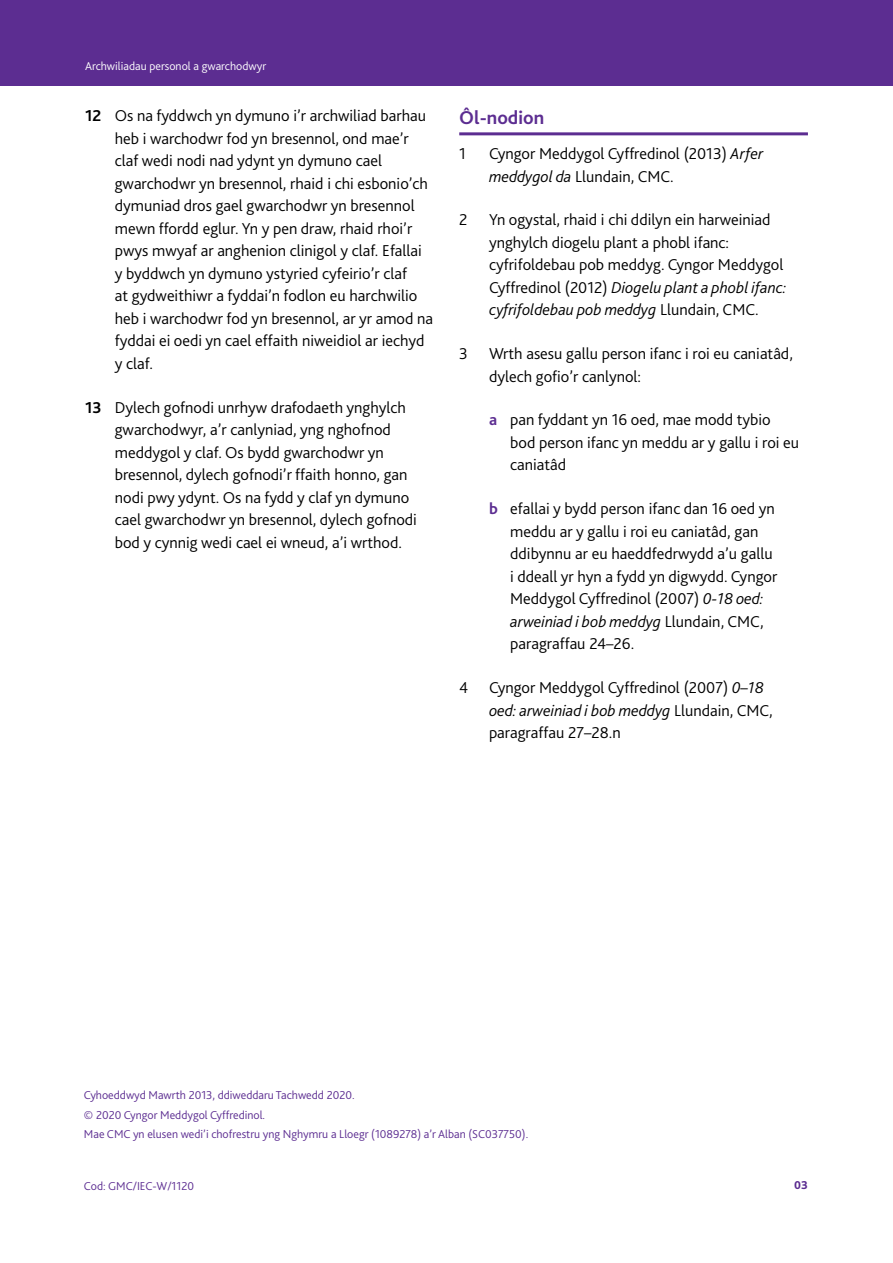
<style>
.page{position:relative;width:893px;height:1263px;background:#fff}
.page>*{position:absolute;margin:0;border:0;box-sizing:border-box;transform-origin:0 0}
.t1{font:700 19.5px "Bliss 2";color:#5c2d91}
.t2{font:300 16.5px/22.5px "Bliss 2";color:#000}
.t3{font:300 12px/19.5px "Bliss 2";color:#5c2d91}
.t4{font:300 12px "Bliss 2";color:#fff}
.t5{font:800 12px "Bliss 2";color:#5c2d91}
.s1{font-weight:700}
.s2{font-style:italic}
.s3{font-weight:700;color:#5c2d91}
</style>
<div class="page">
<div style="left:0;top:0;width:893px;height:85px;background:#5c2d91"></div>
<hr style="left:459px;top:132px;width:349px;height:3px;background:#5c2d91">
<p class="t4" style="left:85px;top:59px;width:183px">Archwiliadau personol a gwarchodwyr</p>
<p class="t2" style="left:115px;top:104px;width:320px;text-indent:-30px"><span class="s1">12</span> Os na fyddwch yn dymuno i’r archwiliad barhau heb i warchodwr fod yn bresennol, ond mae’r claf wedi nodi nad ydynt yn dymuno cael gwarchodwr yn bresennol, rhaid i chi esbonio’ch dymuniad dros gael gwarchodwr yn bresennol mewn ffordd eglur. Yn y pen draw, rhaid rhoi’r pwys mwyaf ar anghenion clinigol y claf. Efallai y byddwch yn dymuno ystyried cyfeirio’r claf<br>at gydweithiwr a fyddai’n fodlon eu harchwilio heb i warchodwr fod yn bresennol, ar yr amod na fyddai ei oedi yn cael effaith niweidiol ar iechyd y claf.</p>
<p class="t2" style="left:115px;top:395px;width:304px;text-indent:-30px"><span class="s1">13</span> Dylech gofnodi unrhyw drafodaeth ynghylch gwarchodwyr, a’r canlyniad, yng nghofnod meddygol y claf. Os bydd gwarchodwr yn bresennol, dylech gofnodi’r ffaith honno, gan nodi pwy ydynt. Os na fydd y claf yn dymuno cael gwarchodwr yn bresennol, dylech gofnodi bod y cynnig wedi cael ei wneud, a’i wrthod.</p>
<p class="t1" style="left:459px;top:105px;width:86px">Ôl-nodion</p>
<p class="t2" style="left:459px;top:142px;width:8px">1</p>
<p class="t2" style="left:489px;top:142px;width:276px">Cyngor Meddygol Cyffredinol (2013) <span class="s2">Arfer meddygol da</span> Llundain, CMC.</p>
<p class="t2" style="left:459px;top:208px;width:10px">2</p>
<p class="t2" style="left:489px;top:208px;width:299px">Yn ogystal, rhaid i chi ddilyn ein harweiniad ynghylch diogelu plant a phobl ifanc: cyfrifoldebau pob meddyg. Cyngor Meddygol Cyffredinol (2012) <span class="s2">Diogelu plant a phobl ifanc: cyfrifoldebau pob meddyg</span> Llundain, CMC.</p>
<p class="t2" style="left:459px;top:342px;width:10px">3</p>
<p class="t2" style="left:489px;top:342px;width:305px">Wrth asesu gallu person ifanc i roi eu caniatâd, dylech gofio’r canlynol:</p>
<p class="t2" style="left:510px;top:408px;width:291px;text-indent:-21px"><span class="s3">a</span> pan fyddant yn 16 oed, mae modd tybio bod person ifanc yn meddu ar y gallu i roi eu caniatâd</p>
<p class="t2" style="left:510px;top:497px;width:269px;text-indent:-21px"><span class="s3">b</span> efallai y bydd person ifanc dan 16 oed yn meddu ar y gallu i roi eu caniatâd, gan ddibynnu ar eu haeddfedrwydd a’u gallu i ddeall yr hyn a fydd yn digwydd. Cyngor Meddygol Cyffredinol (2007) <span class="s2">0-18 oed: arweiniad i bob meddyg</span> Llundain, CMC, paragraffau 24–26.</p>
<p class="t2" style="left:459px;top:676px;width:11px">4</p>
<p class="t2" style="left:489px;top:676px;width:285px">Cyngor Meddygol Cyffredinol (2007) <span class="s2">0–18 oed: arweiniad i bob meddyg</span> Llundain, CMC, paragraffau 27–28.n</p>
<p class="t3" style="left:84px;top:1085px;width:446px">Cyhoeddwyd Mawrth 2013, ddiweddaru Tachwedd 2020.<br>© 2020 Cyngor Meddygol Cyffredinol.<br>Mae CMC yn elusen wedi’i chofrestru yng Nghymru a Lloegr (1089278) a’r Alban (SC037750).</p>
<p class="t3" style="left:84px;top:1176px;width:112px">Cod: GMC/IEC-W/1120</p>
<p class="t5" style="left:794px;top:1177px;width:15px">03</p>
</div>
